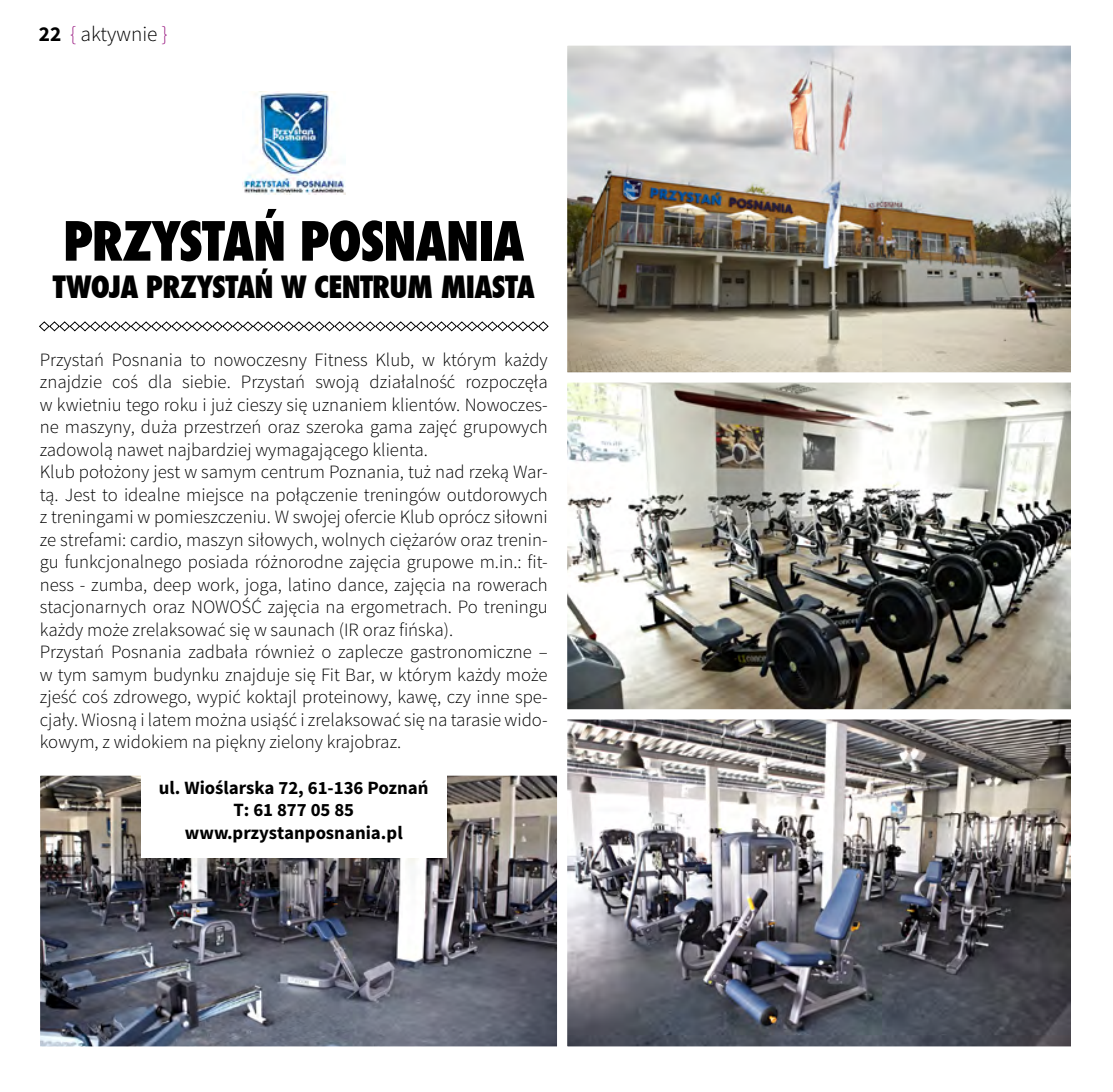
<style>
.page{position:relative;width:1113px;height:1092px;background:#fff}
.page>*{position:absolute;margin:0;border:0;box-sizing:border-box;transform-origin:0 0}
.t1{font:800 condensed 52.5px "Futura";letter-spacing:-.025em;color:#000}
.t2{font:800 condensed 30px "Futura";letter-spacing:-.025em;color:#000}
.t3{font:300 21.25px "Source Sans Pro";color:#000}
.t4{font:300 18.75px/22.5px "Source Sans Pro";color:#000}
.t5{font:700 18.75px/22.5px "Source Sans Pro";color:#000;text-align:center}
.s1{font-weight:700}
.s2{color:#991a81}
</style>
<div class="page">
<img style="left:41px;top:776px;width:515px;height:269px">
<div style="left:30px;top:765px;width:537px;height:291px;border:10px solid #fff"></div>
<div style="left:141px;top:758px;width:305px;height:99px;background:#fff"></div>
<svg style="left:39px;top:321px;width:510px;height:11px"></svg>
<img style="left:243px;top:92px;width:102px;height:102px">
<img style="left:568px;top:47px;width:502px;height:998px">
<div style="left:557px;top:36px;width:527px;height:346px;border:10px solid #fff"></div>
<div style="left:557px;top:372px;width:527px;height:347px;border:10px solid #fff"></div>
<div style="left:557px;top:709px;width:527px;height:347px;border:10px solid #fff"></div>
<p class="t3" style="left:39px;top:21px;width:130px"><span class="s1">22</span> <span class="s2">{</span> aktywnie <span class="s2">}</span></p>
<h1 class="t1" style="left:63px;top:205px;width:463px">PRZYSTAŃ POSNANIA</h1>
<h2 class="t2" style="left:53px;top:266px;width:483px">TWOJA PRZYSTAŃ W CENTRUM MIASTA</h2>
<p class="t4" style="left:40px;top:348px;width:509px">Przystań Posnania to nowoczesny Fitness Klub, w którym każdy znajdzie coś dla siebie. Przystań swoją działalność rozpoczęła w kwietniu tego roku i już cieszy się uznaniem klientów. Nowoczes&shy;ne maszyny, duża przestrzeń oraz szeroka gama zajęć grupowych zadowolą nawet najbardziej wymagającego klienta.<br>Klub położony jest w samym centrum Poznania, tuż nad rzeką War&shy;tą. Jest to idealne miejsce na połączenie treningów outdorowych z treningami w pomieszczeniu. W swojej ofercie Klub oprócz siłowni ze strefami: cardio, maszyn siłowych, wolnych ciężarów oraz trenin&shy;gu funkcjonalnego posiada różnorodne zajęcia grupowe m.in.: fit&shy;ness - zumba, deep work, joga, latino dance, zajęcia na rowerach stacjonarnych oraz NOWOŚĆ zajęcia na ergometrach. Po treningu każdy może zrelaksować się w saunach (IR oraz fińska).<br>Przystań Posnania zadbała również o zaplecze gastronomiczne – w tym samym budynku znajduje się Fit Bar, w którym każdy może zjeść coś zdrowego, wypić koktajl proteinowy, kawę, czy inne spe&shy;cjały. Wiosną i latem można usiąść i zrelaksować się na tarasie wido&shy;kowym, z widokiem na piękny zielony krajobraz.</p>
<p class="t5" style="left:159px;top:776px;width:271px">ul. Wioślarska 72, 61-136 Poznań<br>T: 61 877 05 85 www.przystanposnania.pl</p>
</div>
